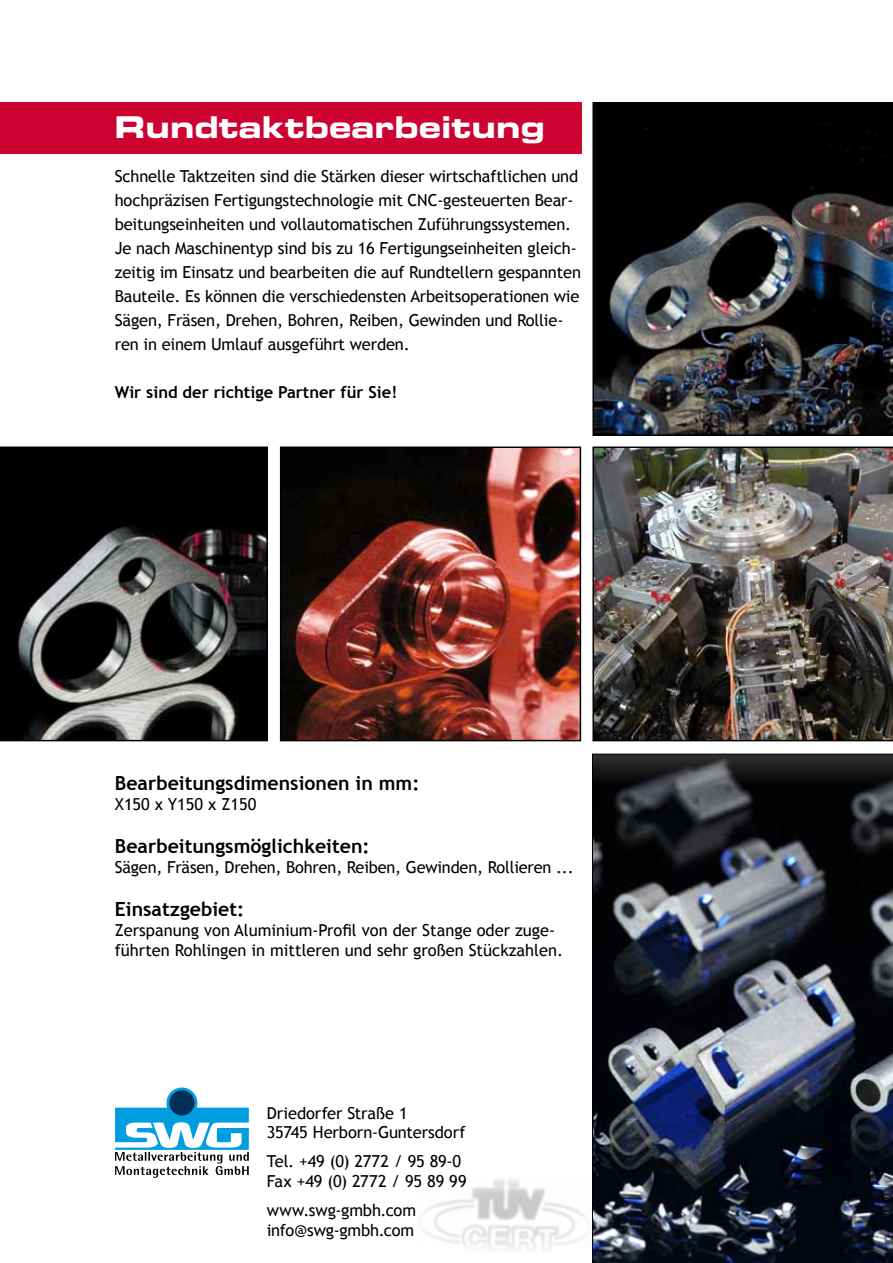
<style>
.page{position:relative;width:893px;height:1263px;background:#fff}
.page>*{position:absolute;margin:0;border:0;box-sizing:border-box;transform-origin:0 0}
.t1{font:30px "Eurostile Bold Extended Two";color:#fff}
.t2{font:700 19.5px "Trebuchet MS";color:#000}
.t3{font:16.5px/24px "Trebuchet MS";letter-spacing:-.01em;color:#000}
.t4{font:700 16.5px "Trebuchet MS";color:#000}
</style>
<div class="page">
<div style="left:0;top:102px;width:581px;height:51px;background:#cd0332"></div>
<img style="left:592px;top:102px;width:301px;height:334px">
<svg style="left:0;top:446px;width:268px;height:295px"></svg>
<img style="left:592px;top:446px;width:301px;height:295px">
<img style="left:283px;top:449px;width:295px;height:289px">
<div style="left:280px;top:446px;width:301px;height:295px;border:2px solid #020202"></div>
<img style="left:592px;top:754px;width:301px;height:509px">
<img style="left:423px;top:1179px;width:163px;height:70px">
<svg style="left:115px;top:1087px;width:134px;height:91px"></svg>
<div style="left:169px;top:1090px;width:26px;height:25px;background:#003056;border-radius:50%"></div>
<h1 class="t1" style="left:114px;top:106px;width:432px">Rundtaktbearbeitung</h1>
<p class="t3" style="left:115px;top:165px;width:468px">Schnelle Taktzeiten sind die Stärken dieser wirtschaftlichen und hochpräzisen Fertigungstechnologie mit CNC-gesteuerten Bear&shy;beitungseinheiten und vollautomatischen Zuführungssystemen.<br>Je nach Maschinentyp sind bis zu 16 Fertigungseinheiten gleich&shy;zeitig im Einsatz und bearbeiten die auf Rundtellern gespannten Bauteile. Es können die verschiedensten Arbeitsoperationen wie Sägen, Fräsen, Drehen, Bohren, Reiben, Gewinden und Rollie&shy;ren in einem Umlauf ausgeführt werden.</p>
<p class="t4" style="left:115px;top:382px;width:284px">Wir sind der richtige Partner für Sie!</p>
<p class="t2" style="left:115px;top:771px;width:306px">Bearbeitungsdimensionen in mm:</p>
<p class="t3" style="left:115px;top:792px;width:143px">X150 x Y150 x Z150</p>
<p class="t2" style="left:115px;top:834px;width:256px">Bearbeitungsmöglichkeiten:</p>
<p class="t3" style="left:115px;top:855px;width:460px">Sägen, Fräsen, Drehen, Bohren, Reiben, Gewinden, Rollieren ...</p>
<p class="t2" style="left:115px;top:897px;width:131px">Einsatzgebiet:</p>
<p class="t3" style="left:115px;top:920px;width:450px;line-height:19.8px">Zerspanung von Aluminium-Profil von der Stange oder zuge&shy;führten Rohlingen in mittleren und sehr großen Stückzahlen.</p>
<p class="t3" style="left:267px;top:1103px;width:200px;line-height:19.8px">Driedorfer Straße 1<br>35745 Herborn-Guntersdorf</p>
<p class="t3" style="left:267px;top:1152px;width:201px;line-height:19.8px">Tel. +49 (0) 2772 / 95 89-0<br>Fax +49 (0) 2772 / 95 89 99</p>
<p class="t3" style="left:267px;top:1200px;width:151px;line-height:19.8px">www.swg-gmbh.com info@swg-gmbh.com</p>
</div>
